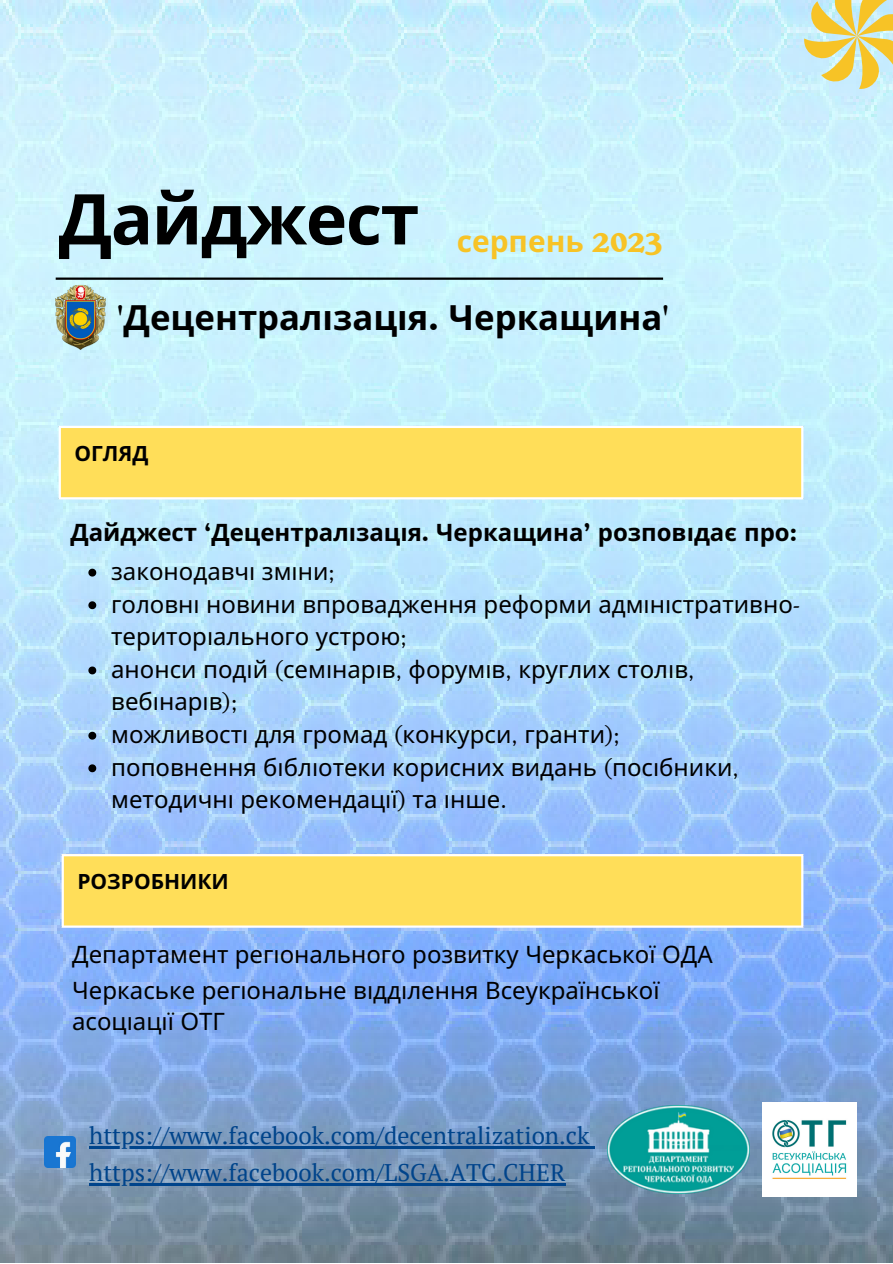
<style>
.page{position:relative;width:893px;height:1264px;background:#fff}
.page>*{position:absolute;margin:0;border:0;box-sizing:border-box;transform-origin:0 0}
.t1{font:700 70.05px "Noto Sans";letter-spacing:-.02em;color:#000}
.t2{font:700 34.65px "Noto Sans";color:#000}
.t3{font:700 29.85px "Noto Sans";color:#f7c326}
.t4{font:24px/32.5px "Noto Sans";color:#000}
.t5{font:24px "PT Serif";color:#00448b}
.t6{font:700 24px "Noto Sans";color:#000}
.t7{font:700 21px "Noto Sans";color:#000}
.s1{font-family:"Cooper BT"}
.s2{font-family:"Cooper BT";font-weight:300}
</style>
<div class="page">
<img style="left:0;top:0;width:892px;height:1262px">
<svg style="left:803px;top:0;width:89px;height:90px;background:#dcd999"></svg>
<hr style="left:56px;top:277px;width:607px;height:3px;background:#000">
<img style="left:56px;top:285px;width:49px;height:64px">
<div style="left:59px;top:426px;width:743px;height:72px;background:#ffde59"></div>
<hr style="left:59px;top:428px;width:2px;height:69px;background:#fff">
<hr style="left:801px;top:428px;width:2px;height:69px;background:#fff">
<hr style="left:59px;top:426px;width:744px;height:2px;background:#fff">
<hr style="left:59px;top:497px;width:744px;height:2px;background:#fff">
<svg style="left:88px;top:568px;width:8px;height:8px"></svg>
<svg style="left:88px;top:601px;width:8px;height:8px"></svg>
<svg style="left:88px;top:666px;width:8px;height:8px"></svg>
<svg style="left:88px;top:731px;width:8px;height:8px"></svg>
<svg style="left:88px;top:764px;width:8px;height:8px"></svg>
<img style="left:607px;top:1105px;width:142px;height:88px">
<img style="left:44px;top:1136px;width:32px;height:31px">
<img style="left:762px;top:1102px;width:94px;height:93px">
<hr style="left:89px;top:1146px;width:500px;height:2px;background:#00448b">
<svg style="left:589px;top:1146px;width:6px;height:2px"></svg>
<hr style="left:89px;top:1183px;width:476px;height:2px;background:#00448b">
<div style="left:62px;top:854px;width:740px;height:72px;background:#ffde59"></div>
<hr style="left:62px;top:856px;width:2px;height:69px;background:#fff">
<hr style="left:801px;top:856px;width:2px;height:69px;background:#fff">
<hr style="left:62px;top:854px;width:741px;height:2px;background:#fff">
<hr style="left:62px;top:925px;width:741px;height:2px;background:#fff">
<p class="t1" style="left:59px;top:169px;width:362px">Дайджест</p>
<p class="t3" style="left:456px;top:220px;width:208px">серпень <span class="s1">2023</span></p>
<p class="t2" style="left:117px;top:293px;width:552px"><span class="s1">'</span>Децентралізація<span class="s1">.</span> Черкащина<span class="s1">'</span></p>
<p class="t7" style="left:74px;top:438px;width:76px">ОГЛЯД</p>
<p class="t6" style="left:70px;top:515px;width:728px">Дайджест <span class="s1">‘</span>Децентралізація<span class="s1">.</span> Черкащина<span class="s1">’</span> розповідає про<span class="s1">:</span></p>
<p class="t4" style="left:111px;top:554px;width:225px">законодавчі зміни<span class="s2">;</span></p>
<p class="t4" style="left:111px;top:587px;width:690px">головні новини впровадження реформи адмі ністративно&shy;територіального устрою<span class="s2">;</span></p>
<p class="t4" style="left:111px;top:652px;width:585px">анонси поді й <span class="s2">(</span>семі нарі в<span class="s2">,</span> форумі в<span class="s2">,</span> круглих столі в<span class="s2">, </span>вебі нарі в<span class="s2">);</span></p>
<p class="t4" style="left:111px;top:717px;width:510px">можливості для громад <span class="s2">(</span>конкурси<span class="s2">,</span> гранти<span class="s2">);</span></p>
<p class="t4" style="left:111px;top:750px;width:629px">поповнення бібліотеки корисних видань <span class="s2">(</span>посібники<span class="s2">, </span>методичні рекомендації<span class="s2">)</span> та і нше<span class="s2">.</span></p>
<p class="t7" style="left:77px;top:866px;width:153px">РОЗРОБНИКИ</p>
<p class="t4" style="left:72px;top:937px;width:642px">Департамент регіонального розвитку Черкаської ОДА</p>
<p class="t4" style="left:72px;top:973px;width:589px">Черкаське регіональне відділення Всеукраїнської</p>
<p class="t4" style="left:72px;top:1004px;width:154px">асоціації ОТГ</p>
<p class="t5" style="left:89px;top:1118px;width:501px">https://www.facebook.com/decentralization.ck</p>
<p class="t5" style="left:89px;top:1155px;width:477px">https://www.facebook.com/LSGA.ATC.CHER</p>
</div>
